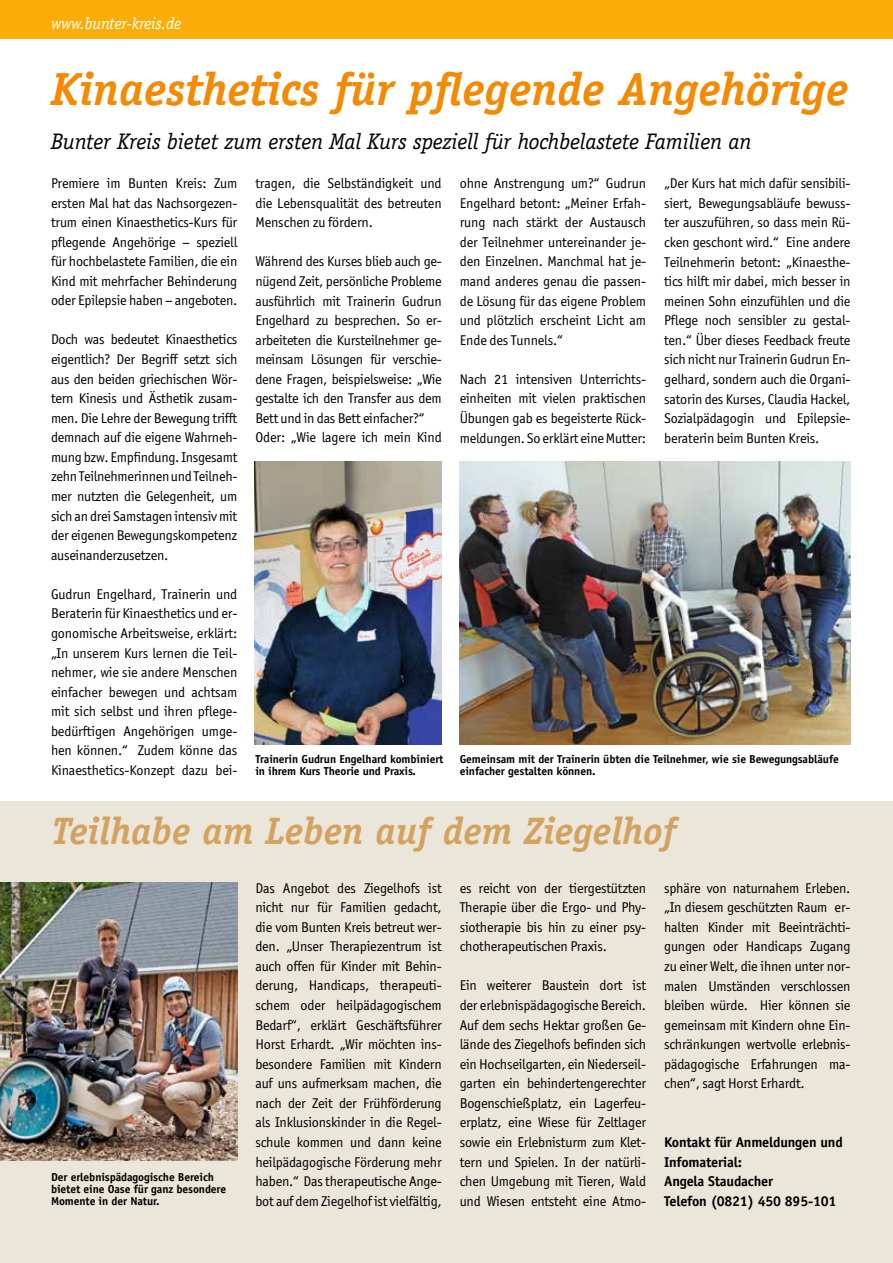
<style>
.page{position:relative;width:893px;height:1263px;background:#fff}
.page>*{position:absolute;margin:0;border:0;box-sizing:border-box;transform-origin:0 0}
.t1{font:italic 700 46.5px "Officina Serif";color:#f38a01}
.t2{font:italic 700 38.25px "Officina Serif";color:#d3a25f}
.t3{font:italic 22.5px "Officina Serif";letter-spacing:-.01em;color:#000}
.t4{font:italic 16.5px "Officina Serif";letter-spacing:-.015em;color:#fff}
.t5{font:14.25px/19.5px "Officina Sans";letter-spacing:-.015em;color:#000;text-align:justify}
.t6{font:700 14.25px/19.5px "Officina Sans";letter-spacing:-.015em;color:#000}
.t7{font:700 11.55px/12px "Officina Sans";letter-spacing:-.01em;color:#000}
</style>
<div class="page">
<div style="left:0;top:801px;width:893px;height:462px;background:#ebe6da"></div>
<img style="left:0;top:882px;width:237px;height:279px">
<img style="left:460px;top:462px;width:390px;height:283px">
<img style="left:255px;top:462px;width:187px;height:283px">
<div style="left:0;top:0;width:893px;height:39px;background:#faad09"></div>
<p class="t4" style="left:51px;top:14px;width:132px">www.bunter-kreis.de</p>
<h1 class="t1" style="left:51px;top:62px;width:799px">Kinaesthetics für pflegende Angehörige</h1>
<h3 class="t3" style="left:51px;top:128px;width:702px">Bunter Kreis bietet zum ersten Mal Kurs speziell für hochbelastete Familien an</h3>
<p class="t5" style="left:51px;top:173px;width:188px">Premiere im Bunten Kreis: Zum ersten Mal hat das Nachsorgezen&shy;trum einen Kinaesthetics-Kurs für pflegende Angehörige – speziell für hochbelastete Familien, die ein Kind mit mehrfacher Behinderung oder Epilepsie haben – angeboten.</p>
<p class="t5" style="left:51px;top:330px;width:188px">Doch was bedeutet Kinaesthetics eigentlich? Der Begriff setzt sich aus den beiden griechischen Wör&shy;tern Kinesis und Ästhetik zusam&shy;men. Die Lehre der Bewegung trifft demnach auf die eigene Wahrneh&shy;mung bzw. Empfindung. Insgesamt zehn Teilnehmerinnen und Teilneh&shy;mer nutzten die Gelegenheit, um sich an drei Samstagen intensiv mit der eigenen Bewegungskompetenz auseinanderzusetzen.</p>
<p class="t5" style="left:51px;top:584px;width:188px">Gudrun Engelhard, Trainerin und Beraterin für Kinaesthetics und er&shy;gonomische Arbeitsweise, erklärt: „In unserem Kurs lernen die Teil&shy;nehmer, wie sie andere Menschen einfacher bewegen und achtsam mit sich selbst und ihren pflege&shy;bedürftigen Angehörigen umge&shy;hen können.“ Zudem könne das Kinaesthetics-Konzept dazu bei-</p>
<p class="t5" style="left:255px;top:173px;width:188px">tragen, die Selbständigkeit und die Lebensqualität des betreuten Menschen zu fördern.</p>
<p class="t5" style="left:255px;top:252px;width:188px;text-align:left">Während des Kurses blieb auch ge&shy;nügend Zeit, persönliche Probleme ausführlich mit Trainerin Gudrun Engelhard zu besprechen. So er&shy;arbeiteten die Kursteilnehmer ge&shy;meinsam Lösungen für verschie&shy;dene Fragen, beispielsweise: „Wie gestalte ich den Transfer aus dem Bett und in das Bett einfacher?“ Oder: „Wie lagere ich mein Kind</p>
<p class="t5" style="left:460px;top:174px;width:188px">ohne Anstrengung um?“ Gudrun Engelhard betont: „Meiner Erfah&shy;rung nach stärkt der Austausch der Teilnehmer untereinander je&shy;den Einzelnen. Manchmal hat je&shy;mand anderes genau die passen&shy;de Lösung für das eigene Problem und plötzlich erscheint Licht am Ende des Tunnels.“</p>
<p class="t5" style="left:460px;top:369px;width:188px">Nach 21 intensiven Unterrichts&shy;einheiten mit vielen praktischen Übungen gab es begeisterte Rück&shy;meldungen. So erklärt eine Mutter:</p>
<p class="t5" style="left:664px;top:174px;width:188px">„Der Kurs hat mich dafür sensibili&shy;siert, Bewegungsabläufe bewuss&shy;ter auszuführen, so dass mein Rü&shy;cken geschont wird.“ Eine andere Teilnehmerin betont: „Kinaesthe&shy;tics hilft mir dabei, mich besser in meinen Sohn einzufühlen und die Pflege noch sensibler zu gestal&shy;ten.“ Über dieses Feedback freute sich nicht nur Trainerin Gudrun En&shy;gelhard, sondern auch die Organi&shy;satorin des Kurses, Claudia Hackel, Sozialpädagogin und Epilepsie&shy;beraterin beim Bunten Kreis.</p>
<p class="t7" style="left:255px;top:753px;width:190px">Trainerin Gudrun Engelhard kombiniert in ihrem Kurs Theorie und Praxis.</p>
<p class="t7" style="left:460px;top:753px;width:381px">Gemeinsam mit der Trainerin übten die Teilnehmer, wie sie Bewegungsabläufe einfacher gestalten können.</p>
<h2 class="t2" style="left:51px;top:809px;width:626px">Teilhabe am Leben auf dem Ziegelhof</h2>
<p class="t7" style="left:51px;top:1171px;width:177px">Der erlebnispädagogische Bereich bietet eine Oase für ganz besondere<br>Momente in der Natur.</p>
<p class="t5" style="left:255px;top:878px;width:188px">Das Angebot des Ziegelhofs ist nicht nur für Familien gedacht, die vom Bunten Kreis betreut wer&shy;den. „Unser Therapiezentrum ist auch offen für Kinder mit Behin&shy;derung, Handicaps, therapeuti&shy;schem oder heilpädagogischem Bedarf“, erklärt Geschäftsführer Horst Erhardt. „Wir möchten ins&shy;besondere Familien mit Kindern auf uns aufmerksam machen, die nach der Zeit der Frühförderung als Inklusionskinder in die Regel&shy;schule kommen und dann keine heilpädagogische Förderung mehr haben.“ Das therapeutische Ange&shy;bot auf dem Ziegelhof ist vielfältig,</p>
<p class="t5" style="left:460px;top:878px;width:188px">es reicht von der tiergestützten Therapie über die Ergo- und Phy&shy;siotherapie bis hin zu einer psy&shy;chotherapeutischen Praxis.</p>
<p class="t5" style="left:460px;top:976px;width:188px">Ein weiterer Baustein dort ist der erlebnispädagogische Bereich.<br>Auf dem sechs Hektar großen Ge&shy;lände des Ziegelhofs befinden sich ein Hochseilgarten, ein Niederseil&shy;garten ein behindertengerechter Bogenschießplatz, ein Lagerfeu&shy;erplatz, eine Wiese für Zeltlager sowie ein Erlebnisturm zum Klet&shy;tern und Spielen. In der natürli&shy;chen Umgebung mit Tieren, Wald und Wiesen entsteht eine Atmo-</p>
<p class="t5" style="left:664px;top:878px;width:188px">sphäre von naturnahem Erleben. „In diesem geschützten Raum er&shy;halten Kinder mit Beeinträchti&shy;gungen oder Handicaps Zugang zu einer Welt, die ihnen unter nor&shy;malen Umständen verschlossen bleiben würde. Hier können sie gemeinsam mit Kindern ohne Ein&shy;schränkungen wertvolle erlebnis&shy;pädagogische Erfahrungen ma&shy;chen“, sagt Horst Erhardt.</p>
<p class="t6" style="left:664px;top:1132px;width:180px">Kontakt für Anmeldungen und<br>Infomaterial:<br>Angela Staudacher<br>Telefon (0821) 450 895-101</p>
</div>
